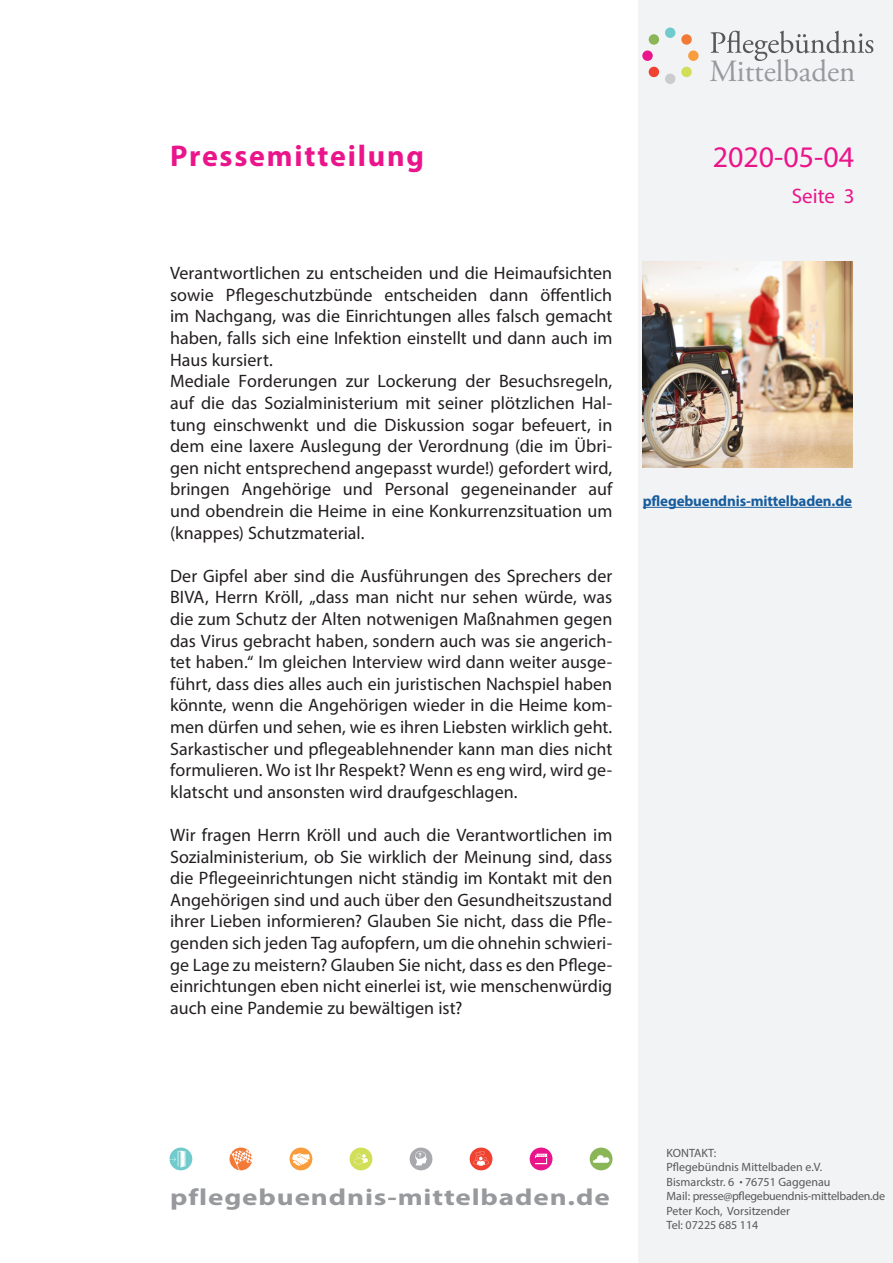
<style>
.page{position:relative;width:893px;height:1263px;background:#fff}
.page>*{position:absolute;margin:0;border:0;box-sizing:border-box;transform-origin:0 0}
.t1{font:30.75px "Adobe Garamond Pro";color:#97999c}
.t2{font:700 30px "Myriad Pro";letter-spacing:.06em;color:#ea148b}
.t3{font:30px "Myriad Pro";color:#ea148b}
.t4{font:700 23.25px "Myriad Pro";letter-spacing:.03em;color:#97999c;scale:1.25 1}
.t5{font:21px "Myriad Pro";color:#ea148b}
.t6{font:18px/21.6px "Myriad Pro";letter-spacing:.005em;color:#231f20;text-align:justify}
.t7{font:700 15px "Myriad Pro";letter-spacing:-.01em;color:#175d9e}
.t8{font:12px/14.4px "Myriad Pro";color:#57585a}
.s1{font-weight:700}
</style>
<div class="page">
<div style="left:638px;top:0;width:255px;height:1263px;background:#f2f3f4"></div>
<div style="left:649px;top:34px;width:10px;height:11px;background:#8ab658;border-radius:50%"></div>
<div style="left:665px;top:28px;width:10px;height:10px;background:#71cbcc;border-radius:50%"></div>
<div style="left:681px;top:34px;width:11px;height:11px;background:#f37937;border-radius:50%"></div>
<div style="left:642px;top:50px;width:11px;height:11px;background:#ea148b;border-radius:50%"></div>
<div style="left:665px;top:74px;width:10px;height:10px;background:#cbccce;border-radius:50%"></div>
<div style="left:688px;top:50px;width:11px;height:11px;background:#f89c3c;border-radius:50%"></div>
<div style="left:681px;top:67px;width:11px;height:10px;background:#d1de58;border-radius:50%"></div>
<div style="left:649px;top:67px;width:10px;height:10px;background:#ef4230;border-radius:50%"></div>
<svg style="left:711px;top:31px;width:162px;height:30px"></svg>
<div style="left:290px;top:1147px;width:22px;height:23px;background:#f89c3c;border-radius:50%"></div>
<svg style="left:292px;top:1153px;width:18px;height:13px"></svg>
<svg style="left:169px;top:1147px;width:23px;height:23px"></svg>
<svg style="left:230px;top:1147px;width:23px;height:23px"></svg>
<div style="left:470px;top:1147px;width:22px;height:23px;background:#ef4230;border-radius:50%"></div>
<svg style="left:473px;top:1151px;width:16px;height:15px"></svg>
<svg style="left:530px;top:1147px;width:22px;height:23px"></svg>
<svg style="left:535px;top:1154px;width:12px;height:10px"></svg>
<div style="left:590px;top:1147px;width:22px;height:23px;background:#8ab658;border-radius:50%"></div>
<svg style="left:593px;top:1155px;width:16px;height:8px"></svg>
<div style="left:350px;top:1147px;width:22px;height:23px;background:#d1de58;border-radius:50%"></div>
<svg style="left:354px;top:1154px;width:14px;height:10px"></svg>
<div style="left:410px;top:1147px;width:22px;height:23px;background:#a8a9ad;border-radius:50%"></div>
<svg style="left:415px;top:1151px;width:12px;height:14px"></svg>
<img style="left:643px;top:261px;width:209px;height:207px">
<hr style="left:643px;top:507px;width:209px;height:1px;background:#175d9e">
<h2 class="t2" style="left:170px;top:137px;width:255px">Pressemitteilung</h2>
<p class="t6" style="left:170px;top:262px;width:444px;text-align:left">Verantwortlichen zu entscheiden und die Heimaufsichten sowie Pflegeschutzbünde entscheiden dann öffentlich im Nachgang, was die Einrichtungen alles falsch gemacht haben, falls sich eine Infektion einstellt und dann auch im Haus kursiert.<br>Mediale Forderungen zur Lockerung der Besuchsregeln, auf die das Sozialministerium mit seiner plötzlichen Hal&shy;tung einschwenkt und die Diskussion sogar befeuert, in dem eine laxere Auslegung der Verordnung (die im Übri&shy;gen nicht entsprechend angepasst wurde!) gefordert wird, bringen Angehörige und Personal gegeneinander auf und obendrein die Heime in eine Konkurrenzsituation um (knappes) Schutzmaterial.</p>
<p class="t6" style="left:170px;top:565px;width:444px">Der Gipfel aber sind die Ausführungen des Sprechers der BIVA, Herrn Kröll, „dass man nicht nur sehen würde, was die zum Schutz der Alten notwenigen Maßnahmen gegen das Virus gebracht haben, sondern auch was sie angerich&shy;tet haben.“ Im gleichen Interview wird dann weiter ausge&shy;führt, dass dies alles auch ein juristischen Nachspiel haben könnte, wenn die Angehörigen wieder in die Heime kom&shy;men dürfen und sehen, wie es ihren Liebsten wirklich geht.<br>Sarkastischer und pflegeablehnender kann man dies nicht formulieren. Wo ist Ihr Respekt? Wenn es eng wird, wird ge&shy;klatscht und ansonsten wird draufgeschlagen.</p>
<p class="t6" style="left:170px;top:824px;width:444px">Wir fragen Herrn Kröll und auch die Verantwortlichen im Sozialministerium, ob Sie wirklich der Meinung sind, dass die Pflegeeinrichtungen nicht ständig im Kontakt mit den Angehörigen sind und auch über den Gesundheitszustand ihrer Lieben informieren? Glauben Sie nicht, dass die Pfle&shy;genden sich jeden Tag aufopfern, um die ohnehin schwieri&shy;ge Lage zu meistern? Glauben Sie nicht, dass es den Pflege&shy;einrichtungen eben nicht einerlei ist, wie menschenwürdig auch eine Pandemie zu bewältigen ist?</p>
<h1 class="t1" style="left:709px;top:53px;width:148px">Mittelbaden</h1>
<h2 class="t3" style="left:713px;top:138px;width:143px">2020-05-04</h2>
<p class="t5" style="left:792px;top:183px;width:64px">Seite 3</p>
<p class="t7" style="left:643px;top:491px;width:211px">pflegebuendnis-mittelbaden.de</p>
<p class="t4" style="left:170px;top:1182px;width:353px">pflegebuendnis-mittelbaden.de</p>
<p class="t8" style="left:666px;top:1145px;width:220px">KONTAKT:<br>Pflegebündnis Mittelbaden e.V.<br>Bismarckstr. 6 <span class="s1">·</span> 76751 Gaggenau<br>Mail: presse@pflegebuendnis-mittelbaden.de<br>Peter Koch, Vorsitzender<br>Tel: 07225 685 114</p>
</div>
